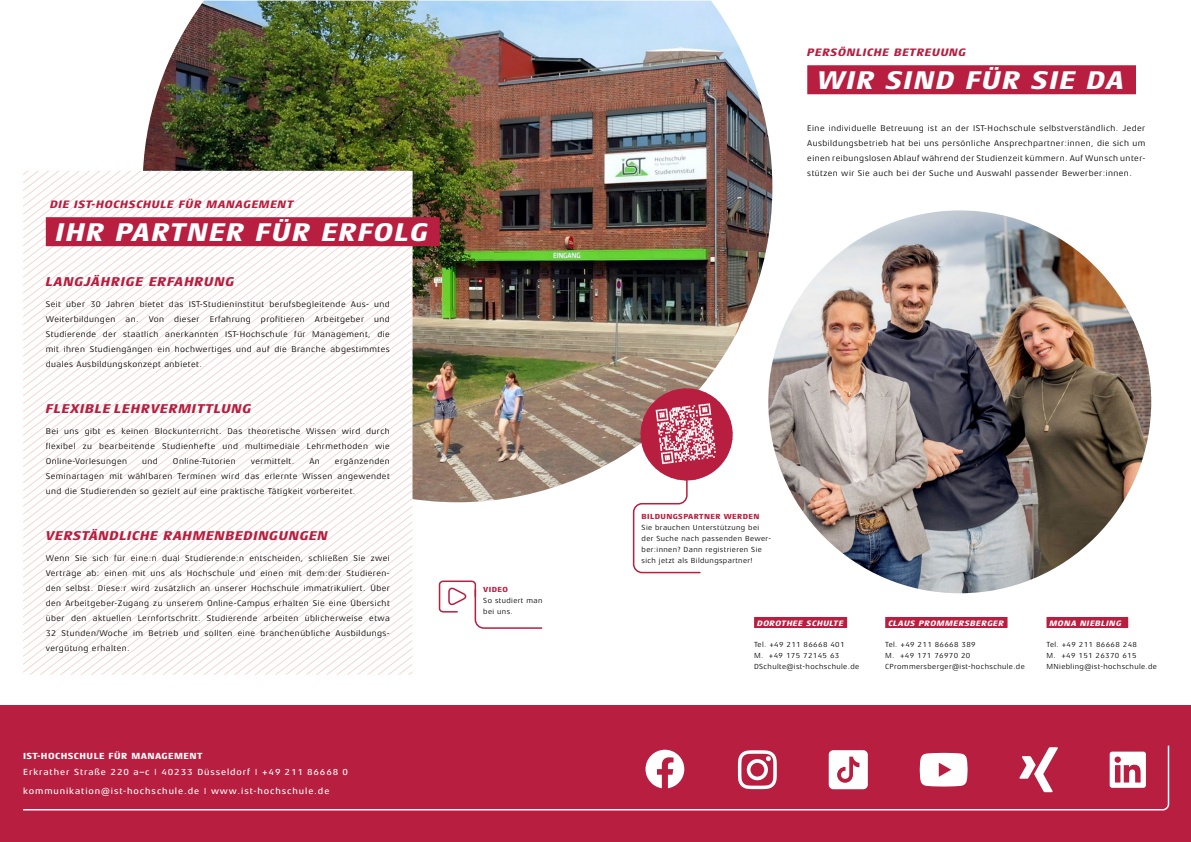
<style>
.page{position:relative;width:1191px;height:842px;background:#fff}
.page>*{position:absolute;margin:0;border:0;box-sizing:border-box;transform-origin:0 0}
.t1{font:italic 800 26px "Aeonis LT Pro";letter-spacing:.05em;color:#fff}
.t2{font:italic 800 13px "Aeonis LT Pro";letter-spacing:.05em;color:#b71e3f}
.t3{font:italic 800 11px "Aeonis LT Pro";letter-spacing:.05em;color:#b71e3f}
.t4{font:500 9px/18.7px "Aeonis LT Pro";letter-spacing:.1em;color:#fff}
.t5{font:800 9px "Aeonis LT Pro";letter-spacing:.05em;color:#fff}
.t6{font:8.5px/15px "Aeonis LT Pro";letter-spacing:.05em;color:#000;text-align:justify}
.t7{font:italic 800 8px "Aeonis LT Pro";letter-spacing:.05em;color:#fff}
.t8{font:7.5px/11px "Aeonis LT Pro";letter-spacing:.05em;color:#000}
.t9{font:800 7.5px "Aeonis LT Pro";letter-spacing:.05em;color:#b71e3f}
</style>
<div class="page">
<div style="left:0;top:705px;width:1191px;height:137px;background:#b71e3f"></div>
<svg style="left:23px;top:745px;width:1147px;height:66px"></svg>
<img style="left:169px;top:1px;width:603px;height:174px">
<img style="left:768px;top:210px;width:383px;height:383px;border-radius:191px">
<svg style="left:645px;top:785px;width:39px;height:3px"></svg>
<svg style="left:919px;top:753px;width:48px;height:33px;background:#f6e5e9"></svg>
<svg style="left:738px;top:785px;width:39px;height:4px"></svg>
<svg style="left:1019px;top:747px;width:38px;height:45px"></svg>
<svg style="left:1109px;top:751px;width:36px;height:37px"></svg>
<svg style="left:828px;top:750px;width:40px;height:39px;background:#f2d7dd"></svg>
<img style="left:23px;top:175px;width:792px;height:610px">
<img style="left:143px;top:61px;width:264px;height:110px">
<svg style="left:23px;top:171px;width:389px;height:504px"></svg>
<div style="left:46px;top:217px;width:394px;height:29px;background:#b71e3f"></div>
<div style="left:807px;top:65px;width:329px;height:29px;background:#b71e3f"></div>
<svg style="left:438px;top:580px;width:105px;height:49px"></svg>
<div style="left:754px;top:617px;width:93px;height:11px;background:#b71e3f"></div>
<div style="left:885px;top:617px;width:122px;height:11px;background:#b71e3f"></div>
<div style="left:1046px;top:617px;width:82px;height:11px;background:#b71e3f"></div>
<svg style="left:632px;top:386px;width:103px;height:188px"></svg>
<p class="t3" style="left:50px;top:198px;width:245px">DIE IST-HOCHSCHULE FÜR MANAGEMENT</p>
<h1 class="t1" style="left:56px;top:218px;width:374px">IHR PARTNER FÜR ERFOLG</h1>
<h2 class="t2" style="left:46px;top:275px;width:190px">LANGJÄHRIGE ERFAHRUNG</h2>
<p class="t6" style="left:46px;top:296px;width:345px">Seit über 30 Jahren bietet das IST-Studieninstitut berufsbegleitende Aus- und Weiterbildungen an. Von dieser Erfahrung profitieren Arbeitgeber und Studierende der staatlich anerkannten IST-Hochschule für Management, die mit ihren Studiengängen ein hochwertiges und auf die Branche abgestimmtes duales Ausbildungskonzept anbietet.</p>
<h2 class="t2" style="left:46px;top:401px;width:207px">FLEXIBLE LEHRVERMITTLUNG</h2>
<p class="t6" style="left:46px;top:423px;width:345px">Bei uns gibt es keinen Blockunterricht. Das theoretische Wissen wird durch flexibel zu bearbeitende Studienhefte und multimediale Lehrmethoden wie Online-Vorlesungen</p>
<p class="t6" style="left:46px;top:453px;width:345px;text-indent:289px">ergänzenden Seminartagen mit wählbaren Terminen wird das erlernte Wissen angewendet und die Studierenden so gezielt auf eine praktische Tätigkeit vorbereitet.</p>
<h2 class="t2" style="left:46px;top:528px;width:284px">VERSTÄNDLICHE RAHMENBEDINGUNGEN</h2>
<p class="t6" style="left:46px;top:550px;width:345px">Wenn Sie sich für eine:n dual Studierende:n entscheiden, schließen Sie zwei Verträge ab: einen mit uns als Hochschule und einen mit dem:der Studieren&shy;den selbst. Diese:r wird zusätzlich an unserer Hochschule immatrikuliert. Über den Arbeitgeber-Zugang zu unserem Online-Campus erhalten Sie eine Übersicht über den aktuellen Lernfortschritt. Studierende arbeiten üblicherweise etwa 32 Stunden/Woche im Betrieb und sollten eine branchenübliche Ausbildungs&shy;vergütung erhalten.</p>
<p class="t6" style="left:142px;top:453px;width:17px">und</p>
<p class="t6" style="left:173px;top:453px;width:64px">Online-Tutorien</p>
<p class="t6" style="left:251px;top:453px;width:45px">vermittelt.</p>
<p class="t6" style="left:309px;top:453px;width:12px">An</p>
<p class="t5" style="left:23px;top:751px;width:181px">IST-HOCHSCHULE FÜR MANAGEMENT</p>
<p class="t4" style="left:23px;top:763px;width:326px">Erkrather Straße 220 a–c | 40233 Düsseldorf | +49 211 86668 0 kommunikation@ist-hochschule.de | www.ist-hochschule.de</p>
<p class="t9" style="left:483px;top:586px;width:26px">VIDEO</p>
<p class="t8" style="left:483px;top:595px;width:61px">So studiert man bei uns.</p>
<p class="t3" style="left:807px;top:47px;width:160px">PERSÖNLICHE BETREUUNG</p>
<h1 class="t1" style="left:817px;top:66px;width:309px">WIR SIND FÜR SIE DA</h1>
<p class="t6" style="left:807px;top:120px;width:339px">Eine individuelle Betreuung ist an der IST-Hochschule selbstverständlich. Jeder Ausbildungsbetrieb hat bei uns persönliche Ansprechpartner:innen, die sich um einen reibungslosen Ablauf während der Studienzeit kümmern. Auf Wunsch unter&shy;stützen wir Sie auch bei der Suche und Auswahl passender Bewerber:innen.</p>
<p class="t9" style="left:641px;top:513px;width:119px">BILDUNGSPARTNER WERDEN</p>
<p class="t8" style="left:641px;top:522px;width:131px">Sie brauchen Unterstützung bei der Suche nach passenden Bewer&shy;ber:innen? Dann registrieren Sie sich jetzt als Bildungspartner!</p>
<p class="t7" style="left:757px;top:619px;width:88px">DOROTHEE SCHULTE</p>
<p class="t8" style="left:754px;top:639px;width:107px">Tel. +49 211 86668 401<br>M. +49 175 72145 63<br>DSchulte@ist-hochschule.de</p>
<p class="t7" style="left:888px;top:619px;width:117px">CLAUS PROMMERSBERGER</p>
<p class="t8" style="left:885px;top:639px;width:141px">Tel. +49 211 86668 389<br>M. +49 171 76970 20<br>CPrommersberger@ist-hochschule.de</p>
<p class="t7" style="left:1049px;top:619px;width:73px">MONA NIEBLING</p>
<p class="t8" style="left:1046px;top:639px;width:112px">Tel. +49 211 86668 248<br>M. +49 151 26370 615<br>MNiebling@ist-hochschule.de</p>
</div>
